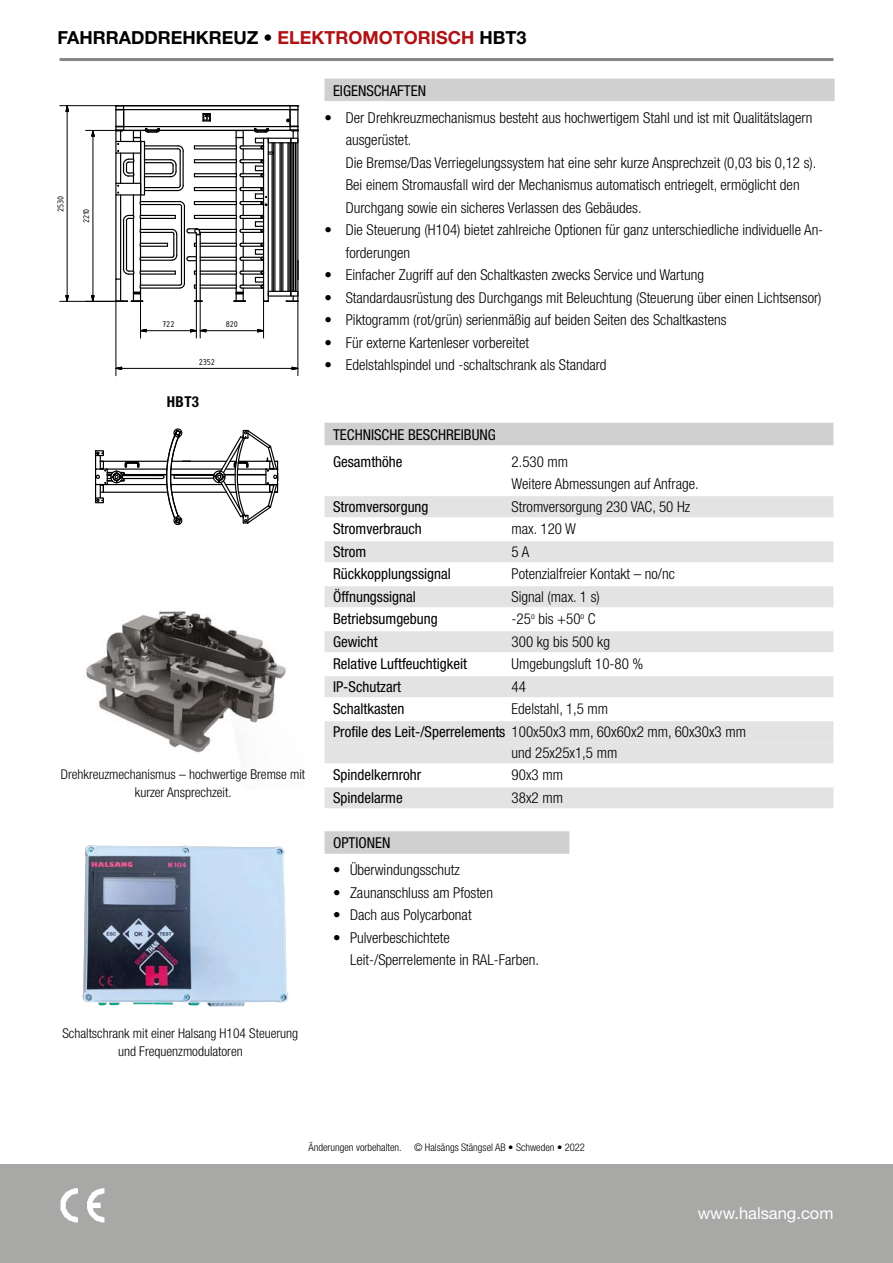
<style>
.page{position:relative;width:893px;height:1263px;background:#fff}
.page>*{position:absolute;margin:0;border:0;box-sizing:border-box;transform-origin:0 0}
.t1{font:700 18px "Helvetica Neue LT Std";color:#000}
.t2{font:16.5px "Helvetica Neue LT Std";color:#fff}
.t3{font:300 condensed 15px/22.5px "Helvetica Neue LT Std";color:#000}
.t4{font:condensed 15px/26.7px "Helvetica Neue LT Std";color:#000}
.t5{font:700 condensed 15px "Helvetica Neue LT Std";color:#000}
.t6{font:300 condensed 13.5px/18px "Helvetica Neue LT Std";color:#000;text-align:center}
.t7{font:300 condensed 10.5px "Helvetica Neue LT Std";color:#000}
.t8{font:9.15px "ISOCPEUR";color:#000}
.s1{color:#b01113}
.s2{font-weight:400}
</style>
<div class="page">
<div style="left:0;top:1164px;width:893px;height:99px;background:#a8a8a7"></div>
<hr style="left:60px;top:58px;width:773px;height:3px;background:#878787">
<div style="left:324px;top:79px;width:511px;height:22px;background:#d0d0d0"></div>
<div style="left:324px;top:423px;width:509px;height:22px;background:#d0d0d0"></div>
<div style="left:324px;top:496px;width:509px;height:21px;background:#e3e3e3"></div>
<div style="left:324px;top:541px;width:509px;height:21px;background:#e3e3e3"></div>
<div style="left:324px;top:586px;width:509px;height:21px;background:#e3e3e3"></div>
<div style="left:324px;top:631px;width:509px;height:21px;background:#e3e3e3"></div>
<div style="left:324px;top:676px;width:509px;height:21px;background:#e3e3e3"></div>
<div style="left:324px;top:721px;width:509px;height:21px;background:#e3e3e3"></div>
<div style="left:324px;top:742px;width:509px;height:21px;background:#e3e3e3"></div>
<div style="left:324px;top:787px;width:509px;height:21px;background:#e3e3e3"></div>
<div style="left:324px;top:831px;width:245px;height:23px;background:#d0d0d0"></div>
<img style="left:60px;top:1188px;width:45px;height:35px">
<img style="left:86px;top:611px;width:200px;height:142px">
<img style="left:83px;top:845px;width:205px;height:162px">
<svg style="left:59px;top:105px;width:241px;height:272px"></svg>
<svg style="left:91px;top:295px;width:4px;height:9px"></svg>
<svg style="left:91px;top:127px;width:4px;height:15px"></svg>
<hr style="left:93px;top:136px;width:1px;height:160px;background:#000">
<hr style="left:86px;top:130px;width:30px;height:1px;background:#000">
<svg style="left:65px;top:295px;width:4px;height:9px"></svg>
<svg style="left:65px;top:106px;width:4px;height:12px"></svg>
<hr style="left:67px;top:112px;width:1px;height:184px;background:#000">
<hr style="left:60px;top:105px;width:64px;height:1px;background:#000">
<hr style="left:60px;top:301px;width:64px;height:1px;background:#000">
<svg style="left:113px;top:366px;width:9px;height:4px"></svg>
<svg style="left:291px;top:366px;width:9px;height:4px"></svg>
<hr style="left:122px;top:368px;width:170px;height:1px;background:#000">
<hr style="left:116px;top:301px;width:1px;height:75px;background:#000">
<hr style="left:298px;top:301px;width:1px;height:75px;background:#000">
<svg style="left:257px;top:329px;width:9px;height:4px"></svg>
<hr style="left:206px;top:330px;width:52px;height:1px;background:#000">
<hr style="left:263px;top:301px;width:1px;height:37px;background:#000">
<hr style="left:200px;top:301px;width:1px;height:37px;background:#000">
<svg style="left:138px;top:329px;width:9px;height:4px"></svg>
<svg style="left:190px;top:329px;width:17px;height:4px"></svg>
<hr style="left:146px;top:330px;width:44px;height:1px;background:#000">
<hr style="left:196px;top:301px;width:1px;height:37px;background:#000">
<hr style="left:140px;top:301px;width:1px;height:37px;background:#000">
<svg style="left:95px;top:428px;width:184px;height:98px"></svg>
<p class="t1" style="left:57px;top:26px;width:471px">FAHRRADDREHKREUZ • <span class="s1">ELEKTROMOTORISCH</span> HBT3</p>
<p class="t8" style="left:55px;top:212px;width:18px;rotate:-90deg">2530</p>
<p class="t8" style="left:80px;top:223px;width:17px;rotate:-90deg">2210</p>
<p class="t8" style="left:162px;top:318px;width:14px">722</p>
<p class="t8" style="left:226px;top:318px;width:14px">820</p>
<p class="t8" style="left:199px;top:356px;width:18px">2352</p>
<p class="t5" style="left:167px;top:392px;width:34px">HBT3</p>
<p class="t6" style="left:61px;top:765px;width:246px">Drehkreuzmechanismus – hochwertige Bremse mit kurzer Ansprechzeit.</p>
<p class="t4" style="left:333px;top:77px;width:95px">EIGENSCHAFTEN</p>
<p class="t3" style="left:346px;top:106px;width:472px;text-indent:-21px">• Der Drehkreuzmechanismus besteht aus hochwertigem Stahl und ist mit Qualitätslagern ausgerüstet.<br>Die Bremse/Das Verriegelungssystem hat eine sehr kurze Ansprechzeit (0,03 bis 0,12 s).<br>Bei einem Stromausfall wird der Mechanismus automatisch entriegelt, ermöglicht den Durchgang sowie ein sicheres Verlassen des Gebäudes.</p>
<p class="t3" style="left:346px;top:218px;width:479px;text-indent:-21px">• Die Steuerung (H104) bietet zahlreiche Optionen für ganz unterschiedliche individuelle An&shy;forderungen</p>
<p class="t3" style="left:324px;top:263px;width:381px">• Einfacher Zugriff auf den Schaltkasten zwecks Service und Wartung</p>
<p class="t3" style="left:324px;top:286px;width:499px">• Standardausrüstung des Durchgangs mit Beleuchtung (Steuerung über einen Lichtsensor)</p>
<p class="t3" style="left:324px;top:308px;width:404px">• Piktogramm (rot/grün) serienmäßig auf beiden Seiten des Schaltkastens</p>
<p class="t3" style="left:324px;top:331px;width:206px">• Für externe Kartenleser vorbereitet</p>
<p class="t3" style="left:324px;top:353px;width:284px">• Edelstahlspindel und -schaltschrank als Standard</p>
<p class="t8" style="left:445px;top:124px;width:14px;rotate:-90deg">320</p>
<p class="t8" style="left:396px;top:422px;width:41px">K. Kowalski</p>
<p class="t4" style="left:333px;top:421px;width:164px">TECHNISCHE BESCHREIBUNG<br>Gesamthöhe</p>
<p class="t3" style="left:512px;top:450px;width:189px">2.530 mm<br>Weitere Abmessungen auf Anfrage.</p>
<p class="t4" style="left:333px;top:493px;width:97px">Stromversorgung</p>
<p class="t3" style="left:512px;top:495px;width:180px">Stromversorgung 230 VAC, 50 Hz</p>
<p class="t4" style="left:333px;top:515px;width:90px">Stromverbrauch</p>
<p class="t3" style="left:512px;top:517px;width:66px">max. 120 W</p>
<p class="t4" style="left:333px;top:538px;width:35px">Strom</p>
<p class="t3" style="left:512px;top:540px;width:19px">5 A</p>
<p class="t4" style="left:333px;top:560px;width:119px">Rückkopplungssignal</p>
<p class="t3" style="left:512px;top:562px;width:165px">Potenzialfreier Kontakt – no/nc</p>
<p class="t4" style="left:333px;top:583px;width:84px">Öffnungssignal</p>
<p class="t3" style="left:512px;top:585px;width:90px">Signal (max. 1 s)</p>
<p class="t4" style="left:333px;top:605px;width:106px">Betriebsumgebung</p>
<p class="t3" style="left:512px;top:607px;width:86px">-25<sup>o</sup> bis +50<sup>o</sup> C</p>
<p class="t4" style="left:333px;top:628px;width:46px">Gewicht</p>
<p class="t3" style="left:512px;top:630px;width:100px">300 kg bis 500 kg</p>
<p class="t4" style="left:333px;top:650px;width:135px">Relative Luftfeuchtigkeit</p>
<p class="t3" style="left:512px;top:652px;width:133px">Umgebungsluft 10-80 %</p>
<p class="t4" style="left:333px;top:673px;width:70px">IP-Schutzart</p>
<p class="t3" style="left:512px;top:675px;width:16px">44</p>
<p class="t4" style="left:333px;top:695px;width:73px">Schaltkasten</p>
<p class="t8" style="left:425px;top:630px;width:14px;rotate:-90deg">320</p>
<p class="t3" style="left:333px;top:697px;width:414px;text-indent:179px">Edelstahl, 1,5 mm<br><span class="s2">Profile des Leit-/Sperrelements</span> 100x50x3 mm, 60x60x2 mm, 60x30x3 mm</p>
<p class="t3" style="left:512px;top:741px;width:107px">und 25x25x1,5 mm</p>
<p class="t4" style="left:333px;top:761px;width:90px">Spindelkernrohr</p>
<p class="t3" style="left:512px;top:763px;width:53px">90x3 mm</p>
<p class="t4" style="left:333px;top:784px;width:71px">Spindelarme</p>
<p class="t3" style="left:512px;top:786px;width:53px">38x2 mm</p>
<p class="t4" style="left:333px;top:830px;width:59px">OPTIONEN</p>
<p class="t3" style="left:333px;top:858px;width:128px">• Überwindungsschutz</p>
<p class="t3" style="left:333px;top:881px;width:161px">• Zaunanschluss am Pfosten</p>
<p class="t3" style="left:333px;top:903px;width:140px">• Dach aus Polycarbonat</p>
<p class="t3" style="left:350px;top:926px;width:191px;text-indent:-17px">• Pulverbeschichtete<br>Leit-/Sperrelemente in RAL-Farben.</p>
<p class="t8" style="left:375px;top:928px;width:41px">K. Kowalski</p>
<p class="t8" style="left:529px;top:950px;width:6px">-</p>
<p class="t6" style="left:62px;top:1024px;width:237px">Schaltschrank mit einer Halsang H104 Steuerung und Frequenzmodulatoren</p>
<p class="t7" style="left:308px;top:1141px;width:278px">Änderungen vorbehalten. © Halsängs Stängsel AB • Schweden • 2022</p>
<p class="t2" style="left:698px;top:1203px;width:137px">www.halsang.com</p>
</div>
